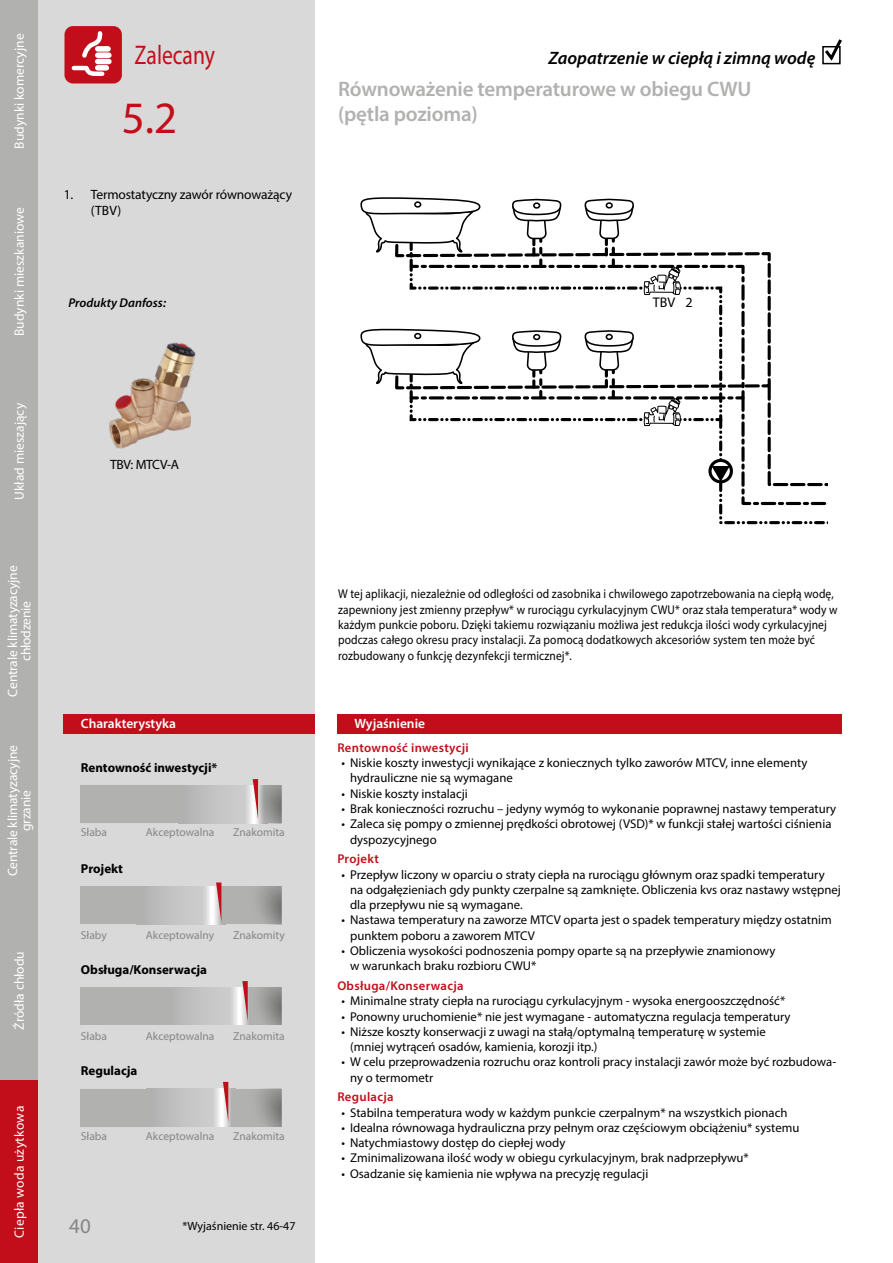
<style>
.page{position:relative;width:893px;height:1263px;background:#fff}
.page>*{position:absolute;margin:0;border:0;box-sizing:border-box;transform-origin:0 0}
.t1{font:45px "Myriad Pro";color:#c20e1a}
.t2{font:27px "Myriad Pro";color:#c20e1a;scale:.8 1}
.t3{font:600 21px/25.2px "Myriad Pro";letter-spacing:-.01em;color:#b1b1b0}
.t4{font:21px "Myriad Pro";color:#868686}
.t5{font:italic 600 18px "Myriad Pro";color:#000}
.t6{font:14.1px "Myriad Pro";color:#000}
.t7{font:13.5px/13.5px "Myriad Pro";color:#fff;text-align:center}
.t8{font:13.5px/16.2px "Myriad Pro";letter-spacing:-.01em;color:#000}
.t9{font:600 13.5px "Myriad Pro";color:#fff}
.t10{font:13.5px "Myriad Pro";letter-spacing:.02em;color:#fff}
.t11{font:700 12.9px "Myriad Pro";color:#000}
.t12{font:12.75px/15.3px "Myriad Pro";color:#000}
.t13{font:12.75px/15.3px "Myriad Pro";color:#000;scale:.9 1}
.t14{font:600 12.75px "Myriad Pro";letter-spacing:.025em;color:#c20e1a}
.t15{font:italic 600 12.75px "Myriad Pro";color:#000}
.t16{font:12px "Myriad Pro";color:#000}
.t17{font:11.55px "Myriad Pro";color:#868686}
</style>
<div class="page">
<div style="left:37px;top:0;width:278px;height:1263px;background:#d9d9d9"></div>
<div style="left:0;top:0;width:38px;height:182px;background:#b1b1b0"></div>
<div style="left:0;top:181px;width:38px;height:181px;background:#b1b1b0"></div>
<div style="left:0;top:361px;width:38px;height:181px;background:#b1b1b0"></div>
<div style="left:0;top:541px;width:38px;height:180px;background:#b1b1b0"></div>
<div style="left:0;top:720px;width:38px;height:181px;background:#b1b1b0"></div>
<div style="left:0;top:900px;width:38px;height:181px;background:#b1b1b0"></div>
<div style="left:0;top:1081px;width:38px;height:182px;background:#c20e1a"></div>
<div style="left:64px;top:714px;width:251px;height:19px;background:#c20e1a"></div>
<div style="left:64px;top:26px;width:58px;height:57px;background:#c20e1a;border-radius:9px"></div>
<div style="left:98px;top:52px;width:11px;height:6px;background:#fff"></div>
<div style="left:98px;top:59px;width:11px;height:5px;background:#fff"></div>
<svg style="left:71px;top:31px;width:36px;height:45px"></svg>
<svg style="left:360px;top:197px;width:468px;height:328px"></svg>
<div style="left:80px;top:786px;width:202px;height:37px;background:#b1b1b0"></div>
<div style="left:179px;top:786px;width:88px;height:37px;background:#bababa"></div>
<div style="left:80px;top:887px;width:202px;height:37px;background:#b1b1b0"></div>
<svg style="left:156px;top:887px;width:59px;height:37px"></svg>
<div style="left:80px;top:987px;width:202px;height:37px;background:#b1b1b0"></div>
<svg style="left:183px;top:987px;width:32px;height:37px"></svg>
<div style="left:80px;top:1089px;width:202px;height:37px;background:#b1b1b0"></div>
<svg style="left:165px;top:1089px;width:50px;height:37px"></svg>
<svg style="left:215px;top:779px;width:67px;height:44px"></svg>
<svg style="left:215px;top:882px;width:67px;height:42px"></svg>
<svg style="left:215px;top:981px;width:67px;height:43px"></svg>
<svg style="left:215px;top:1082px;width:67px;height:44px"></svg>
<div style="left:337px;top:714px;width:505px;height:19px;background:#c20e1a"></div>
<img style="left:109px;top:342px;width:87px;height:107px">
<svg style="left:822px;top:39px;width:20px;height:25px"></svg>
<p class="t7" style="left:12px;top:149px;width:117px;rotate:-90deg">Budynki komercyjne</p>
<p class="t7" style="left:12px;top:336px;width:130px;rotate:-90deg">Budynki mieszkaniowe</p>
<p class="t7" style="left:12px;top:500px;width:98px;rotate:-90deg">Układ mieszający</p>
<p class="t7" style="left:6px;top:697px;width:133px;rotate:-90deg">Centrale klimatyzacyjne chłodzenie</p>
<p class="t7" style="left:6px;top:876px;width:133px;rotate:-90deg">Centrale klimatyzacyjne grzanie</p>
<p class="t7" style="left:12px;top:1030px;width:80px;rotate:-90deg">Źródła chłodu</p>
<p class="t10" style="left:11px;top:1238px;width:133px;rotate:-90deg">Ciepła woda użytkowa</p>
<h2 class="t2" style="left:135px;top:38px;width:102px">Zalecany</h2>
<h1 class="t1" style="left:122px;top:90px;width:57px">5.2</h1>
<p class="t8" style="left:91px;top:186px;width:203px;text-indent:-27px">1. Termostatyczny zawór równoważący (TBV)</p>
<p class="t15" style="left:69px;top:294px;width:99px">Produkty Danfoss:</p>
<p class="t8" style="left:110px;top:456px;width:71px">TBV: MTCV-A</p>
<p class="t9" style="left:81px;top:715px;width:97px">Charakterystyka</p>
<p class="t11" style="left:81px;top:759px;width:138px">Rentowność inwestycji*</p>
<p class="t17" style="left:146px;top:825px;width:70px">Akceptowalna</p>
<p class="t17" style="left:81px;top:825px;width:28px">Słaba</p>
<p class="t17" style="left:233px;top:825px;width:53px">Znakomita</p>
<p class="t11" style="left:81px;top:860px;width:44px">Projekt</p>
<p class="t17" style="left:81px;top:928px;width:27px">Słaby</p>
<p class="t17" style="left:146px;top:928px;width:70px">Akceptowalny</p>
<p class="t11" style="left:81px;top:961px;width:128px">Obsługa/Konserwacja</p>
<p class="t17" style="left:233px;top:928px;width:53px">Znakomity</p>
<p class="t17" style="left:81px;top:1029px;width:28px">Słaba</p>
<p class="t11" style="left:81px;top:1062px;width:58px">Regulacja</p>
<p class="t17" style="left:146px;top:1029px;width:70px">Akceptowalna</p>
<p class="t17" style="left:233px;top:1029px;width:53px">Znakomita</p>
<p class="t17" style="left:81px;top:1129px;width:28px">Słaba</p>
<p class="t17" style="left:146px;top:1129px;width:70px">Akceptowalna</p>
<p class="t17" style="left:233px;top:1129px;width:53px">Znakomita</p>
<h3 class="t4" style="left:69px;top:1213px;width:23px">40</h3>
<p class="t16" style="left:182px;top:1219px;width:115px">*Wyjaśnienie str. 46-47</p>
<h3 class="t5" style="left:548px;top:46px;width:268px">Zaopatrzenie w ciepłą i zimną wodę</h3>
<h3 class="t3" style="left:338px;top:76px;width:415px">Równoważenie temperaturowe w obiegu CWU (pętla pozioma)</h3>
<p class="t6" style="left:653px;top:294px;width:41px">TBV 2</p>
<p class="t13" style="left:338px;top:586px;width:557px">W tej aplikacji, niezależnie od odległości od zasobnika i chwilowego zapotrzebowania na ciepłą wodę, zapewniony jest zmienny przepływ* w rurociągu cyrkulacyjnym CWU* oraz stała temperatura* wody w każdym punkcie poboru. Dzięki takiemu rozwiązaniu możliwa jest redukcja ilości wody cyrkulacyjnej podczas całego okresu pracy instalacji. Za pomocą dodatkowych akcesoriów system ten może być rozbudowany o funkcję dezynfekcji termicznej*.</p>
<p class="t9" style="left:354px;top:715px;width:72px">Wyjaśnienie</p>
<p class="t14" style="left:337px;top:739px;width:133px">Rentowność inwestycji</p>
<p class="t12" style="left:350px;top:755px;width:459px;text-indent:-9px">• Niskie koszty inwestycji wynikające z koniecznych tylko zaworów MTCV, inne elementy hydrauliczne nie są wymagane</p>
<p class="t12" style="left:342px;top:786px;width:128px">• Niskie koszty instalacji</p>
<p class="t12" style="left:342px;top:801px;width:496px">• Brak konieczności rozruchu – jedyny wymóg to wykonanie poprawnej nastawy temperatury</p>
<p class="t12" style="left:350px;top:816px;width:483px;text-indent:-9px">• Zaleca się pompy o zmiennej prędkości obrotowej (VSD)* w funkcji stałej wartości ciśnienia dyspozycyjnego</p>
<p class="t14" style="left:337px;top:851px;width:43px">Projekt</p>
<p class="t12" style="left:350px;top:866px;width:492px;text-indent:-9px">• Przepływ liczony w oparciu o straty ciepła na rurociągu głównym oraz spadki temperatury na odgałęzieniach gdy punkty czerpalne są zamknięte. Obliczenia kvs oraz nastawy wstępnej dla przepływu nie są wymagane.</p>
<p class="t12" style="left:350px;top:912px;width:483px;text-indent:-9px">• Nastawa temperatury na zaworze MTCV oparta jest o spadek temperatury między ostatnim punktem poboru a zaworem MTCV</p>
<p class="t12" style="left:350px;top:943px;width:427px;text-indent:-9px">• Obliczenia wysokości podnoszenia pompy oparte są na przepływie znamionowy w warunkach braku rozbioru CWU*</p>
<p class="t14" style="left:337px;top:977px;width:128px">Obsługa/Konserwacja</p>
<p class="t12" style="left:342px;top:993px;width:445px">• Minimalne straty ciepła na rurociągu cyrkulacyjnym - wysoka energooszczędność*</p>
<p class="t12" style="left:342px;top:1008px;width:450px">• Ponowny uruchomienie* nie jest wymagane - automatyczna regulacja temperatury</p>
<p class="t12" style="left:350px;top:1024px;width:417px;text-indent:-9px">• Niższe koszty konserwacji z uwagi na stałą/optymalną temperaturę w systemie (mniej wytrąceń osadów, kamienia, korozji itp.)</p>
<p class="t12" style="left:350px;top:1054px;width:488px;text-indent:-9px">• W celu przeprowadzenia rozruchu oraz kontroli pracy instalacji zawór może być rozbudowa&shy;ny o termometr</p>
<p class="t14" style="left:337px;top:1089px;width:58px">Regulacja</p>
<p class="t12" style="left:342px;top:1104px;width:447px">• Stabilna temperatura wody w każdym punkcie czerpalnym* na wszystkich pionach</p>
<p class="t12" style="left:342px;top:1120px;width:459px">• Idealna równowaga hydrauliczna przy pełnym oraz częściowym obciążeniu* systemu</p>
<p class="t12" style="left:342px;top:1135px;width:225px">• Natychmiastowy dostęp do ciepłej wody</p>
<p class="t12" style="left:342px;top:1150px;width:409px">• Zminimalizowana ilość wody w obiegu cyrkulacyjnym, brak nadprzepływu*</p>
<p class="t12" style="left:342px;top:1165px;width:308px">• Osadzanie się kamienia nie wpływa na precyzję regulacji</p>
</div>
